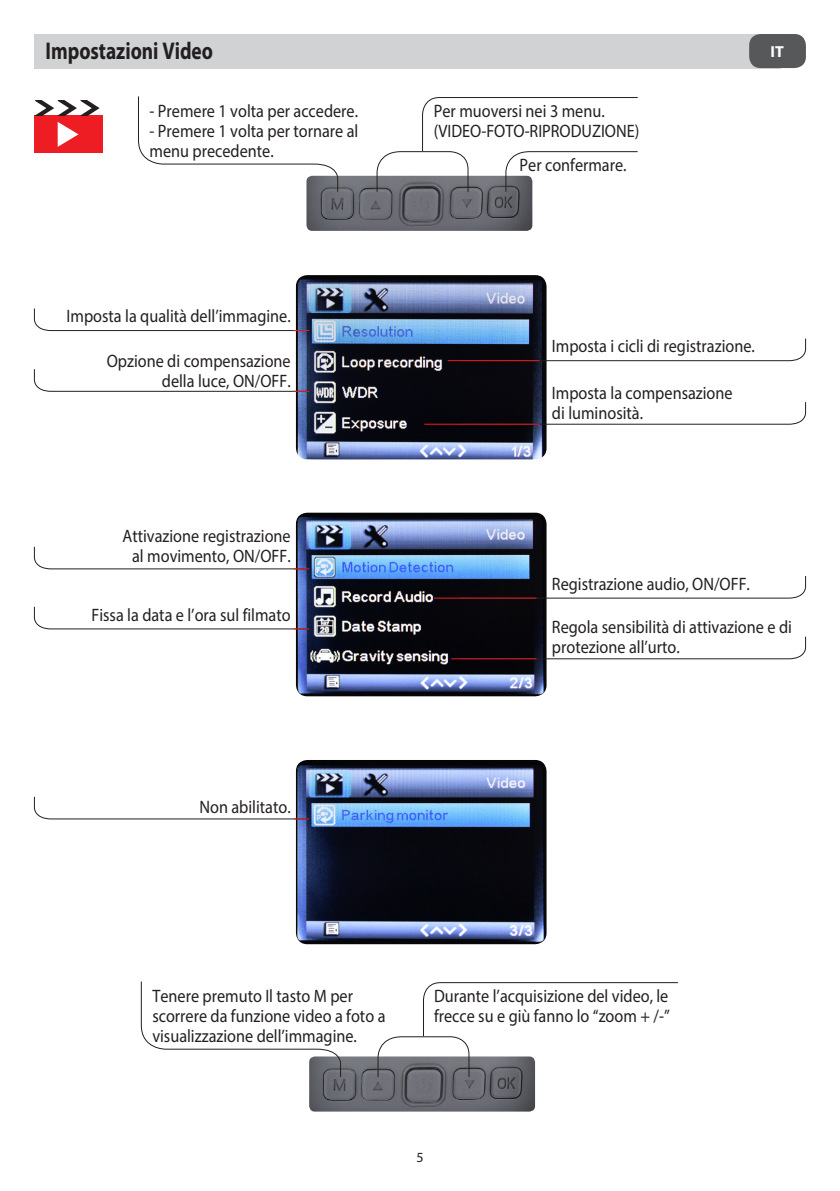
<style>
.page{position:relative;width:840px;height:1191px;background:#fff}
.page>*{position:absolute;margin:0;border:0;box-sizing:border-box;transform-origin:0 0}
.t1{font:700 24.2px "Myriad Pro";color:#231f20;scale:.8 1}
.t2{font:18px/20px "Myriad Pro";color:#231f20;scale:.9 1}
.t3{font:700 16px "Myriad Pro";color:#fff}
.t4{font:14px "Myriad Pro";color:#231f20}
</style>
<div class="page">
<div style="left:34px;top:34px;width:746px;height:34px;background:#d1d2d4"></div>
<div style="left:748px;top:34px;width:57px;height:34px;background:#57585a;border-radius:11px"></div>
<img style="left:309px;top:1056px;width:225px;height:55px">
<img style="left:296px;top:760px;width:250px;height:184px">
<img style="left:296px;top:513px;width:250px;height:183px">
<img style="left:296px;top:275px;width:250px;height:184px">
<img style="left:306px;top:176px;width:226px;height:55px">
<svg style="left:138px;top:96px;width:200px;height:97px"></svg>
<svg style="left:140px;top:981px;width:201px;height:97px"></svg>
<svg style="left:376px;top:97px;width:262px;height:96px"></svg>
<svg style="left:459px;top:337px;width:347px;height:25px"></svg>
<hr style="left:447px;top:360px;width:92px;height:1px;background:#ee1d23">
<svg style="left:459px;top:575px;width:347px;height:24px"></svg>
<hr style="left:433px;top:597px;width:103px;height:1px;background:#ee1d23">
<svg style="left:459px;top:635px;width:347px;height:25px"></svg>
<hr style="left:451px;top:658px;width:85px;height:1px;background:#ee1d23">
<svg style="left:459px;top:401px;width:347px;height:24px"></svg>
<hr style="left:424px;top:424px;width:115px;height:1px;background:#ee1d23">
<svg style="left:33px;top:307px;width:277px;height:24px"></svg>
<svg style="left:33px;top:546px;width:277px;height:24px"></svg>
<svg style="left:33px;top:368px;width:277px;height:24px"></svg>
<svg style="left:33px;top:606px;width:277px;height:24px"></svg>
<svg style="left:33px;top:796px;width:277px;height:24px"></svg>
<div style="left:34px;top:100px;width:68px;height:52px;background:#ee1d23"></div>
<svg style="left:34px;top:100px;width:68px;height:15px"></svg>
<svg style="left:58px;top:122px;width:20px;height:25px"></svg>
<svg style="left:377px;top:982px;width:301px;height:96px"></svg>
<h1 class="t1" style="left:45px;top:35px;width:211px">Impostazioni Video</h1>
<p class="t3" style="left:770px;top:41px;width:15px">IT</p>
<p class="t2" style="left:149px;top:101px;width:233px">- Premere 1 volta per accedere.</p>
<p class="t2" style="left:149px;top:121px;width:233px">- Premere 1 volta per tornare al menu precedente.</p>
<p class="t2" style="left:67px;top:306px;width:250px">Imposta la qualità dell’immagine.</p>
<p class="t2" style="left:107px;top:350px;width:206px;text-align:right">Opzione di compensazione della luce, ON/OFF.</p>
<p class="t2" style="left:122px;top:526px;width:188px;text-align:center">Attivazione registrazione al movimento, ON/OFF.</p>
<p class="t2" style="left:91px;top:604px;width:223px">Fissa la data e l’ora sul filmato</p>
<p class="t2" style="left:199px;top:796px;width:103px">Non abilitato.</p>
<p class="t2" style="left:433px;top:101px;width:230px">Per muoversi nei 3 menu. (VIDEO-FOTO-RIPRODUZIONE)</p>
<p class="t2" style="left:519px;top:155px;width:120px">Per confermare.</p>
<p class="t2" style="left:551px;top:336px;width:227px">Imposta i cicli di registrazione.</p>
<p class="t2" style="left:551px;top:382px;width:202px">Imposta la compensazione di luminosità.</p>
<p class="t2" style="left:551px;top:573px;width:221px">Registrazione audio, ON/OFF.</p>
<p class="t2" style="left:551px;top:616px;width:268px">Regola sensibilità di attivazione e di protezione all’urto.</p>
<p class="t2" style="left:152px;top:985px;width:260px">Tenere premuto Il tasto M per scorrere da funzione video a foto a visualizzazione dell’immagine.</p>
<p class="t2" style="left:434px;top:985px;width:263px">Durante l’acquisizione del video, le frecce su e giù fanno lo “zoom + /-”</p>
<p class="t4" style="left:416px;top:1148px;width:9px">5</p>
</div>
